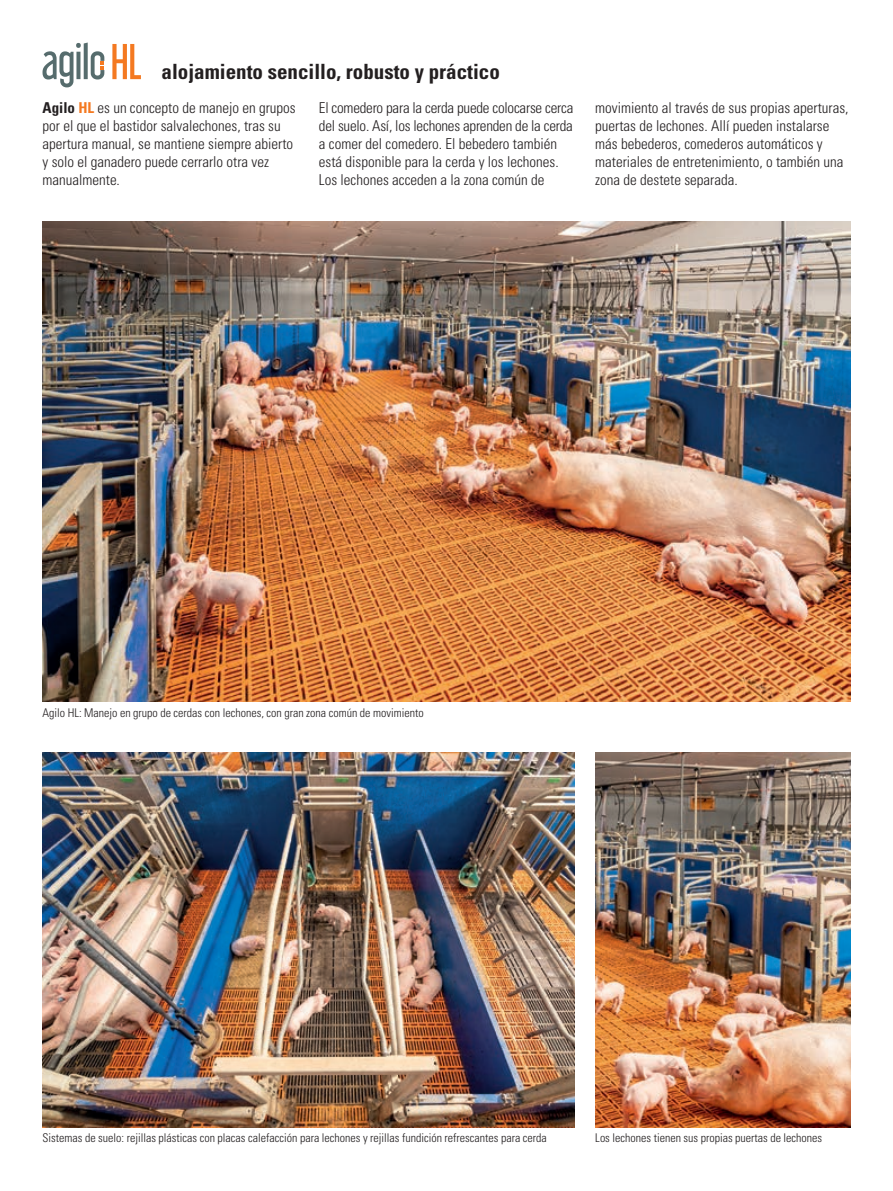
<style>
.page{position:relative;width:893px;height:1191px;background:#fff}
.page>*{position:absolute;margin:0;border:0;box-sizing:border-box;transform-origin:0 0}
.t1{font:700 condensed 21px "Univers LT Std";color:#231f20}
.t2{font:300 condensed 15px/18px "Univers LT Std";color:#231f20}
.t3{font:300 condensed 12px "Univers LT Std";color:#231f20}
.s1{font-weight:700}
.s2{font-weight:700;color:#f47921}
</style>
<div class="page">
<img style="left:43px;top:753px;width:531px;height:374px">
<img style="left:595px;top:753px;width:255px;height:374px">
<svg style="left:112px;top:44px;width:29px;height:35px"></svg>
<svg style="left:43px;top:43px;width:61px;height:44px"></svg>
<img style="left:43px;top:221px;width:807px;height:481px">
<h1 class="t1" style="left:162px;top:59px;width:340px">alojamiento sencillo, robusto y práctico</h1>
<p class="t2" style="left:43px;top:99px;width:255px"><span class="s1">Agilo</span> <span class="s2">HL</span> es un concepto de manejo en grupos por el que el bastidor salvalechones, tras su apertura manual, se mantiene siempre abierto y solo el ganadero puede cerrarlo otra vez manualmente.</p>
<p class="t2" style="left:319px;top:99px;width:256px">El comedero para la cerda puede colocarse cerca del suelo. Así, los lechones aprenden de la cerda a comer del comedero. El bebedero también está disponible para la cerda y los lechones.<br>Los lechones acceden a la zona común de</p>
<p class="t2" style="left:595px;top:99px;width:255px">movimiento al través de sus propias aperturas, puertas de lechones. Allí pueden instalarse más bebederos, comederos automáticos y materiales de entretenimiento, o también una zona de destete separada.</p>
<p class="t3" style="left:43px;top:705px;width:383px">Agilo HL: Manejo en grupo de cerdas con lechones, con gran zona común de movimiento</p>
<p class="t3" style="left:43px;top:1130px;width:506px">Sistemas de suelo: rejillas plásticas con placas calefacción para lechones y rejillas fundición refrescantes para cerda</p>
<p class="t3" style="left:595px;top:1130px;width:228px">Los lechones tienen sus propias puertas de lechones</p>
</div>
